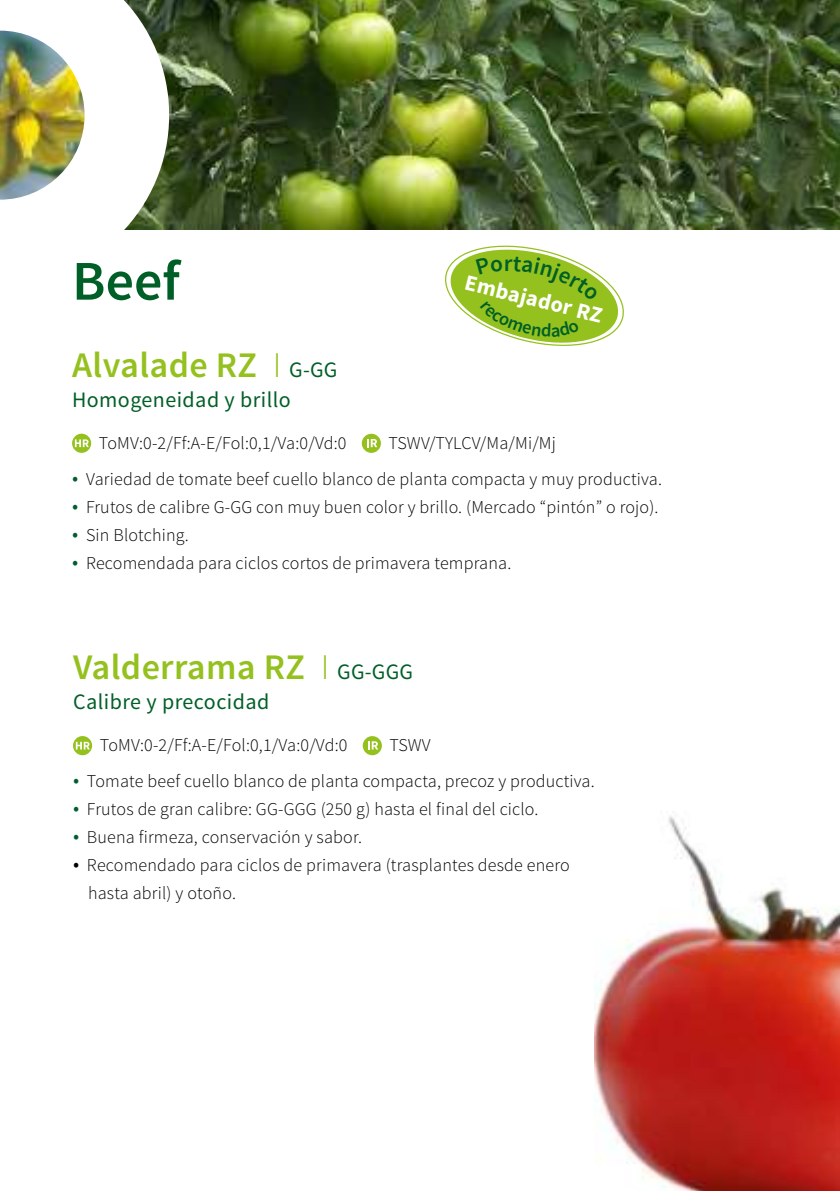
<style>
.page{position:relative;width:840px;height:1191px;background:#fff}
.page>*{position:absolute;margin:0;border:0;box-sizing:border-box;transform-origin:0 0}
.t1{font:600 56px "Source Sans Pro";color:#005f27}
.t2{font:600 36px "Source Sans Pro";letter-spacing:.01em;color:#94c11e}
.t3{font:600 23.2px "Source Sans Pro";color:#005f27}
.t4{font:700 22.4px "Source Sans Pro";color:#fff}
.t5{font:22px "Source Sans Pro";letter-spacing:.02em;color:#005f27}
.t6{font:300 18px/28px "Source Sans Pro";letter-spacing:.01em;color:#000}
.s1{font-weight:300}
.s2{font-weight:400;font-size:22px;color:#005f27}
.s3{font-size:22px;color:#005d2e}
.s4{font-size:22px}
</style>
<div class="page">
<img style="left:594px;top:816px;width:245px;height:375px">
<svg style="left:73px;top:736px;width:19px;height:19px"></svg>
<svg style="left:76px;top:742px;width:14px;height:7px"></svg>
<div style="left:362px;top:736px;width:19px;height:19px;background:#94c11e;border-radius:50%"></div>
<svg style="left:368px;top:741px;width:10px;height:8px"></svg>
<svg style="left:72px;top:434px;width:19px;height:19px"></svg>
<svg style="left:75px;top:439px;width:14px;height:8px"></svg>
<svg style="left:361px;top:434px;width:20px;height:19px"></svg>
<svg style="left:367px;top:439px;width:10px;height:8px"></svg>
<img style="left:169px;top:0;width:670px;height:229px">
<svg style="left:0;top:0;width:169px;height:230px"></svg>
<img style="left:0;top:31px;width:84px;height:169px">
<svg style="left:445px;top:245px;width:179px;height:101px"></svg>
<h1 class="t1" style="left:72px;top:246px;width:109px">Beef</h1>
<p class="t3" style="left:503px;top:248px;width:10px">r</p>
<p class="t4" style="left:468px;top:268px;width:142px;rotate:14deg">Embajador RZ</p>
<h2 class="t2" style="left:72px;top:342px;width:267px">Alvalade RZ <span class="s1">I</span> <span class="s2">G-GG</span></h2>
<p class="t5" style="left:72px;top:386px;width:220px">Homogeneidad y brillo</p>
<p class="t6" style="left:99px;top:429px;width:249px">ToMV:0-2/Ff:A-E/Fol:0,1/Va:0/Vd:0</p>
<p class="t6" style="left:388px;top:429px;width:169px">TSWV/TYLCV/Ma/Mi/Mj</p>
<p class="t6" style="left:72px;top:465px;width:591px"><span class="s3">•</span> Variedad de tomate beef cuello blanco de planta compacta y muy productiva.</p>
<p class="t6" style="left:72px;top:493px;width:587px"><span class="s3">•</span> Frutos de calibre G-GG con muy buen color y brillo. (Mercado “pintón” o rojo).</p>
<p class="t6" style="left:72px;top:521px;width:118px"><span class="s3">•</span> Sin Blotching.</p>
<p class="t6" style="left:72px;top:549px;width:440px"><span class="s3">•</span> Recomendada para ciclos cortos de primavera temprana.</p>
<h2 class="t2" style="left:73px;top:644px;width:341px">Valderrama RZ <span class="s1">I</span> <span class="s2">GG-GGG</span></h2>
<p class="t5" style="left:73px;top:688px;width:198px">Calibre y precocidad</p>
<p class="t6" style="left:100px;top:731px;width:249px">ToMV:0-2/Ff:A-E/Fol:0,1/Va:0/Vd:0</p>
<p class="t6" style="left:389px;top:731px;width:43px">TSWV</p>
<p class="t6" style="left:73px;top:767px;width:523px"><span class="s3">•</span> Tomate beef cuello blanco de planta compacta, precoz y productiva.</p>
<p class="t6" style="left:73px;top:795px;width:467px"><span class="s3">•</span> Frutos de gran calibre: GG-GGG (250 g) hasta el final del ciclo.</p>
<p class="t6" style="left:73px;top:823px;width:290px"><span class="s3">•</span> Buena firmeza, conservación y sabor.</p>
<p class="t6" style="left:88px;top:851px;width:483px;text-indent:-15px"><span class="s4">•</span> Recomendado para ciclos de primavera (trasplantes desde enero hasta abril) y otoño.</p>
</div>
